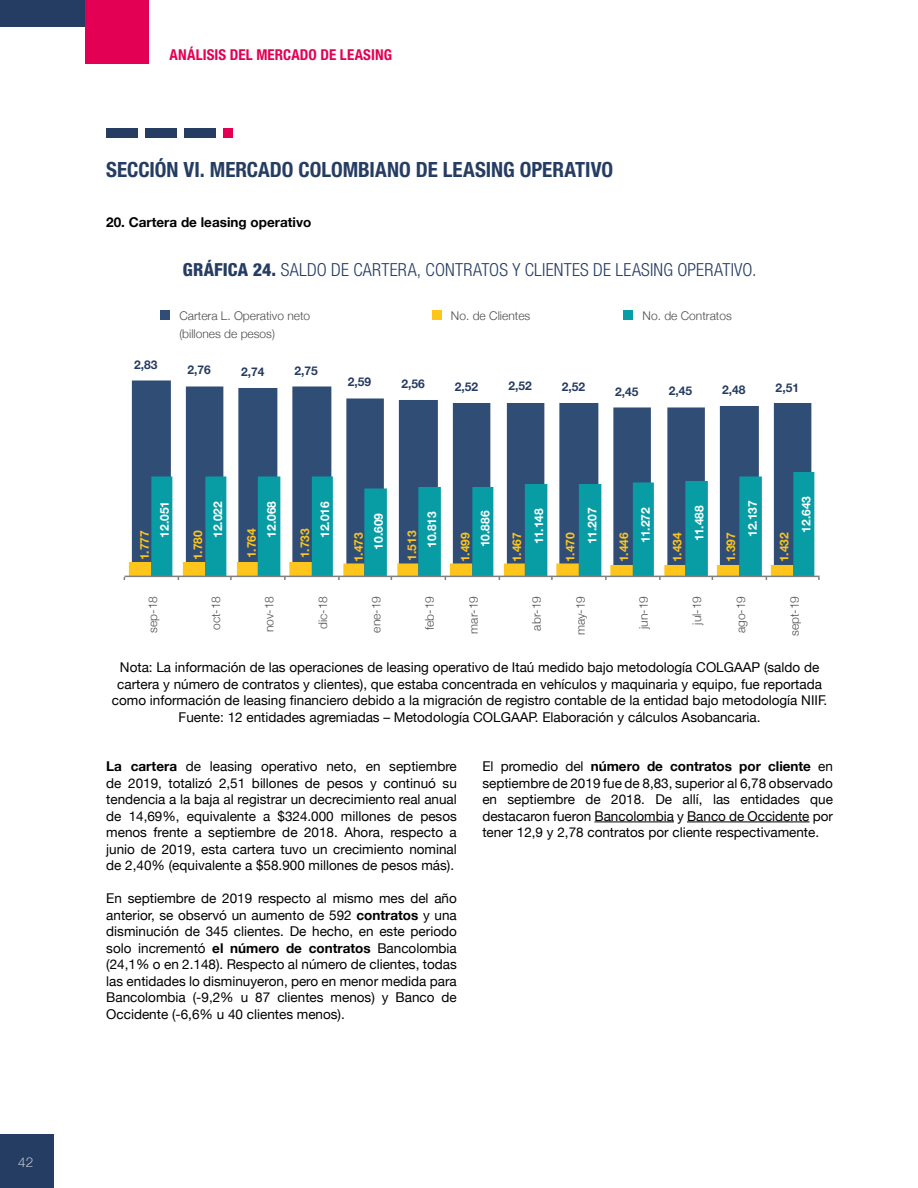
<style>
.page{position:relative;width:918px;height:1188px;background:#fff}
.page>*{position:absolute;margin:0;border:0;box-sizing:border-box;transform-origin:0 0}
.t1{font:700 condensed 21px "Helvetica Neue LT Std";color:#263d63}
.t2{font:300 condensed 18px "Helvetica Neue LT Std";letter-spacing:.01em;color:#263d63}
.t3{font:700 condensed 15px "Helvetica Neue LT Std";letter-spacing:.005em;color:#e30054}
.t4{font:13.5px/16.5px "Helvetica Neue";color:#000;text-align:justify}
.t5{font:700 13.5px "Helvetica Neue";color:#000}
.t6{font:100 13.5px "Helvetica Neue";color:#fff}
.t7{font:300 12px "Helvetica Neue";color:#4d4d4d}
.t8{font:700 12px "Helvetica Neue";color:#fff}
.t9{font:700 12px "Helvetica Neue";color:#fec61d}
.t10{font:700 12px "Helvetica Neue";color:#253b62}
.s1{font-weight:800}
.s2{font-weight:700}
</style>
<div class="page">
<div style="left:0;top:1134px;width:54px;height:54px;background:#263d63"></div>
<div style="left:85px;top:0;width:64px;height:64px;background:#e30054"></div>
<div style="left:0;top:0;width:85px;height:27px;background:#263d63"></div>
<div style="left:106px;top:128px;width:31px;height:10px;background:#263d63"></div>
<div style="left:145px;top:128px;width:31px;height:10px;background:#263d63"></div>
<div style="left:184px;top:128px;width:31px;height:10px;background:#263d63"></div>
<div style="left:223px;top:128px;width:10px;height:10px;background:#e30054"></div>
<hr style="left:594px;top:822px;width:80px;height:1px;background:#000">
<hr style="left:687px;top:822px;width:123px;height:1px;background:#000">
<svg style="left:132px;top:380px;width:679px;height:182px;fill:#304d75"></svg>
<svg style="left:151px;top:472px;width:663px;height:104px"></svg>
<hr style="left:125px;top:576px;width:695px;height:1px;background:#808080">
<svg style="left:124px;top:562px;width:669px;height:18px"></svg>
<div style="left:161px;top:310px;width:9px;height:9px;background:#304d75"></div>
<div style="left:432px;top:310px;width:9px;height:9px;background:#fec61d"></div>
<div style="left:624px;top:310px;width:9px;height:9px;background:#089da5"></div>
<p class="t6" style="left:18px;top:1152px;width:17px">42</p>
<p class="t3" style="left:170px;top:46px;width:224px">ANÁLISIS DEL MERCADO DE LEASING</p>
<h1 class="t1" style="left:106px;top:157px;width:508px">SECCIÓN VI. MERCADO COLOMBIANO DE LEASING OPERATIVO</h1>
<p class="t5" style="left:106px;top:211px;width:206px">20. Cartera de leasing operativo</p>
<h2 class="t2" style="left:183px;top:259px;width:575px"><span class="s1">GRÁFICA 24.</span> SALDO DE CARTERA, CONTRATOS Y CLIENTES DE LEASING OPERATIVO.</h2>
<p class="t7" style="left:179px;top:306px;width:132px">Cartera L. Operativo neto</p>
<p class="t7" style="left:451px;top:306px;width:81px">No. de Clientes</p>
<p class="t7" style="left:643px;top:306px;width:91px">No. de Contratos</p>
<p class="t7" style="left:179px;top:324px;width:97px">(billones de pesos)</p>
<p class="t10" style="left:134px;top:356px;width:25px">2,83</p>
<p class="t10" style="left:188px;top:360px;width:25px">2,76</p>
<p class="t10" style="left:241px;top:362px;width:25px">2,74</p>
<p class="t10" style="left:295px;top:361px;width:25px">2,75</p>
<p class="t10" style="left:348px;top:372px;width:25px">2,59</p>
<p class="t10" style="left:401px;top:375px;width:25px">2,56</p>
<p class="t10" style="left:455px;top:377px;width:25px">2,52</p>
<p class="t10" style="left:508px;top:377px;width:25px">2,52</p>
<p class="t10" style="left:562px;top:377px;width:25px">2,52</p>
<p class="t10" style="left:615px;top:382px;width:25px">2,45</p>
<p class="t10" style="left:669px;top:382px;width:25px">2,45</p>
<p class="t10" style="left:722px;top:380px;width:25px">2,48</p>
<p class="t10" style="left:776px;top:378px;width:25px">2,51</p>
<p class="t8" style="left:155px;top:538px;width:38px;rotate:-90deg">12.051</p>
<p class="t8" style="left:209px;top:538px;width:38px;rotate:-90deg">12.022</p>
<p class="t8" style="left:262px;top:538px;width:38px;rotate:-90deg">12.068</p>
<p class="t8" style="left:316px;top:538px;width:38px;rotate:-90deg">12.016</p>
<p class="t8" style="left:369px;top:550px;width:38px;rotate:-90deg">10.609</p>
<p class="t8" style="left:422px;top:548px;width:38px;rotate:-90deg">10.813</p>
<p class="t8" style="left:476px;top:547px;width:38px;rotate:-90deg">10.886</p>
<p class="t8" style="left:529px;top:544px;width:38px;rotate:-90deg">11.148</p>
<p class="t8" style="left:583px;top:544px;width:38px;rotate:-90deg">11.207</p>
<p class="t8" style="left:636px;top:543px;width:38px;rotate:-90deg">11.272</p>
<p class="t8" style="left:690px;top:541px;width:38px;rotate:-90deg">11.488</p>
<p class="t8" style="left:743px;top:537px;width:38px;rotate:-90deg">12.137</p>
<p class="t8" style="left:797px;top:533px;width:38px;rotate:-90deg">12.643</p>
<p class="t9" style="left:135px;top:560px;width:32px;rotate:-90deg">1.777</p>
<p class="t9" style="left:189px;top:560px;width:32px;rotate:-90deg">1.780</p>
<p class="t9" style="left:242px;top:558px;width:32px;rotate:-90deg">1.764</p>
<p class="t9" style="left:296px;top:558px;width:32px;rotate:-90deg">1.733</p>
<p class="t9" style="left:349px;top:562px;width:32px;rotate:-90deg">1.473</p>
<p class="t9" style="left:402px;top:561px;width:32px;rotate:-90deg">1.513</p>
<p class="t9" style="left:456px;top:562px;width:32px;rotate:-90deg">1.499</p>
<p class="t9" style="left:508px;top:562px;width:32px;rotate:-90deg">1.467</p>
<p class="t9" style="left:561px;top:562px;width:32px;rotate:-90deg">1.470</p>
<p class="t9" style="left:614px;top:562px;width:32px;rotate:-90deg">1.446</p>
<p class="t9" style="left:668px;top:562px;width:32px;rotate:-90deg">1.434</p>
<p class="t9" style="left:721px;top:562px;width:32px;rotate:-90deg">1.397</p>
<p class="t9" style="left:775px;top:562px;width:32px;rotate:-90deg">1.432</p>
<p class="t7" style="left:143px;top:633px;width:38px;rotate:-90deg">sep-18</p>
<p class="t7" style="left:206px;top:630px;width:36px;rotate:-90deg">oct-18</p>
<p class="t7" style="left:260px;top:632px;width:38px;rotate:-90deg">nov-18</p>
<p class="t7" style="left:313px;top:629px;width:35px;rotate:-90deg">dic-18</p>
<p class="t7" style="left:367px;top:633px;width:38px;rotate:-90deg">ene-19</p>
<p class="t7" style="left:420px;top:630px;width:36px;rotate:-90deg">feb-19</p>
<p class="t7" style="left:464px;top:634px;width:39px;rotate:-90deg">mar-19</p>
<p class="t7" style="left:527px;top:631px;width:36px;rotate:-90deg">abr-19</p>
<p class="t7" style="left:571px;top:635px;width:41px;rotate:-90deg">may-19</p>
<p class="t7" style="left:634px;top:629px;width:34px;rotate:-90deg">jun-19</p>
<p class="t7" style="left:687px;top:625px;width:30px;rotate:-90deg">jul-19</p>
<p class="t7" style="left:731px;top:633px;width:39px;rotate:-90deg">ago-19</p>
<p class="t7" style="left:785px;top:636px;width:42px;rotate:-90deg">sept-19</p>
<p class="t4" style="left:112px;top:660px;width:717px;text-align:center">Nota: La información de las operaciones de leasing operativo de Itaú medido bajo metodología COLGAAP (saldo de cartera y número de contratos y clientes), que estaba concentrada en vehículos y maquinaria y equipo, fue reportada como información de leasing financiero debido a la migración de registro contable de la entidad bajo metodología NIIF.<br>Fuente: 12 entidades agremiadas – Metodología COLGAAP. Elaboración y cálculos Asobancaria.</p>
<p class="t4" style="left:106px;top:759px;width:352px"><span class="s2">La cartera</span> de leasing operativo neto, en septiembre de 2019, totalizó 2,51 billones de pesos y continuó su tendencia a la baja al registrar un decrecimiento real anual de 14,69%, equivalente a $324.000 millones de pesos menos frente a septiembre de 2018. Ahora, respecto a junio de 2019, esta cartera tuvo un crecimiento nominal de 2,40% (equivalente a $58.900 millones de pesos más).</p>
<p class="t4" style="left:106px;top:891px;width:352px">En septiembre de 2019 respecto al mismo mes del año anterior, se observó un aumento de 592 <span class="s2">contratos</span> y una disminución de 345 clientes. De hecho, en este periodo solo incrementó <span class="s2">el número de contratos</span> Bancolombia (24,1% o en 2.148). Respecto al número de clientes, todas las entidades lo disminuyeron, pero en menor medida para Bancolombia (-9,2% u 87 clientes menos) y Banco de Occidente (-6,6% u 40 clientes menos).</p>
<p class="t4" style="left:482px;top:759px;width:352px">El promedio del <span class="s2">número de contratos por cliente</span> en septiembre de 2019 fue de 8,83, superior al 6,78 observado en septiembre de 2018. De allí, las entidades que destacaron fueron Bancolombia y Banco de Occidente por tener 12,9 y 2,78 contratos por cliente respectivamente.</p>
</div>
